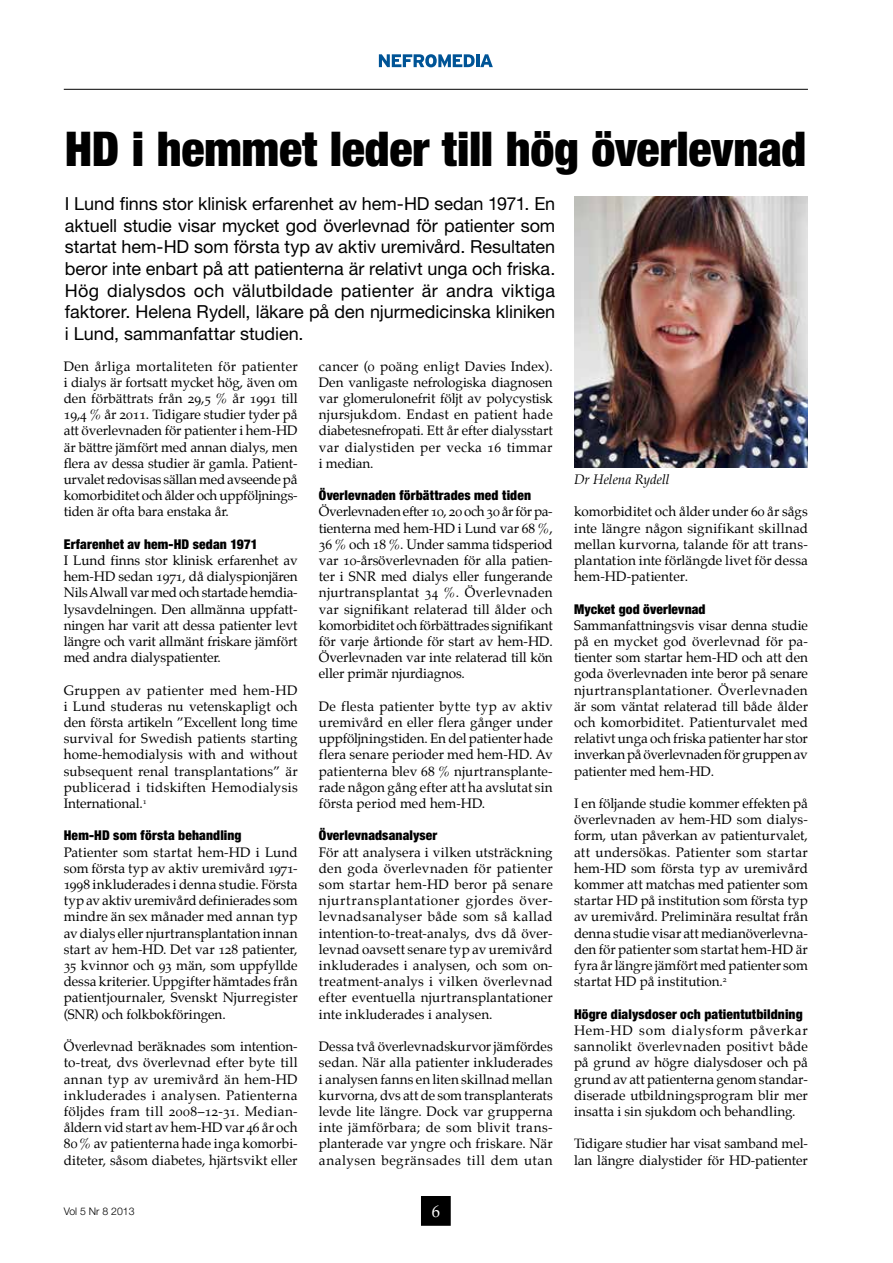
<style>
.page{position:relative;width:893px;height:1263px;background:#fff}
.page>*{position:absolute;margin:0;border:0;box-sizing:border-box;transform-origin:0 0}
.t1{font:900 condensed 48px "Helvetica Neue";letter-spacing:-.005em;color:#000}
.t2{font:18px/21.6px "Helvetica Neue LT";letter-spacing:-.005em;color:#000;text-align:justify}
.t3{font:16.5px "Palatino";color:#fff}
.t4{font:13.5px/16.2px "Palatino";letter-spacing:-.01em;color:#000;text-align:justify}
.t5{font:900 condensed 13.5px "Helvetica Neue";letter-spacing:.01em;color:#000}
.t6{font:italic 13.5px "Palatino";color:#000}
.t7{font:300 10.5px "Helvetica Neue LT";color:#000}
.s1{font-family:"Palatino SC"}
</style>
<div class="page">
<div style="left:422px;top:1197px;width:28px;height:28px;background:#000"></div>
<div style="left:421px;top:1196px;width:30px;height:30px;border:2px solid #000"></div>
<svg style="left:379px;top:54px;width:114px;height:14px"></svg>
<hr style="left:64px;top:89px;width:744px;height:1px;background:#000">
<img style="left:574px;top:197px;width:234px;height:271px">
<h1 class="t1" style="left:65px;top:120px;width:743px">HD i hemmet leder till hög överlevnad</h1>
<p class="t2" style="left:65px;top:193px;width:492px">I Lund finns stor klinisk erfarenhet av hem-HD sedan 1971. En aktuell studie visar mycket god överlevnad för patienter som startat hem-HD som första typ av aktiv uremivård. Resultaten beror inte enbart på att patienterna är relativt unga och friska.<br>Hög dialysdos och välutbildade patienter är andra viktiga faktorer. Helena Rydell, läkare på den njurmedicinska kliniken i Lund, sammanfattar studien.</p>
<p class="t4" style="left:64px;top:359px;width:235px">Den årliga mortaliteten för patienter i dialys är fortsatt mycket hög, även om den förbättrats från <span class="s1">29</span>,<span class="s1">5</span> % år <span class="s1">1991</span> till <span class="s1">19</span>,<span class="s1">4</span> % år <span class="s1">2011</span>. Tidigare studier tyder på att överlevnaden för patienter i hem-HD är bättre jämfört med annan dialys, men flera av dessa studier är gamla. Patient&shy;urvalet redovisas sällan med avseende på komorbiditet och ålder och uppföljnings&shy;tiden är ofta bara enstaka år.</p>
<p class="t5" style="left:64px;top:536px;width:196px">Erfarenhet av hem-HD sedan 1971</p>
<p class="t4" style="left:64px;top:553px;width:235px">I Lund finns stor klinisk erfarenhet av hem-HD sedan <span class="s1">1971</span>, då dialyspionjären Nils Alwall var med och startade hemdia&shy;lysavdelningen. Den allmänna uppfatt&shy;ningen har varit att dessa patienter levt längre och varit allmänt friskare jämfört med andra dialyspatienter.</p>
<p class="t4" style="left:64px;top:683px;width:235px">Gruppen av patienter med hem-HD i Lund studeras nu vetenskapligt och den första artikeln ”Excellent long time survival for Swedish patients starting home-hemodialysis with and without subsequent renal transplantations” är publicerad i tidskiften Hemodialysis International.<sup>1</sup></p>
<p class="t5" style="left:64px;top:827px;width:179px">Hem-HD som första behandling</p>
<p class="t4" style="left:64px;top:845px;width:235px">Patienter som startat hem-HD i Lund som första typ av aktiv uremivård <span class="s1">1971</span>- <span class="s1">1998</span> inkluderades i denna studie. Första typ av aktiv uremivård definierades som mindre än sex månader med annan typ av dialys eller njurtransplantation innan start av hem-HD. Det var <span class="s1">128</span> patienter, <span class="s1">35</span> kvinnor och <span class="s1">93</span> män, som uppfyllde dessa kriterier. Uppgifter hämtades från patientjournaler, Svenskt Njurregister (SNR) och folkbokföringen.</p>
<p class="t4" style="left:64px;top:1039px;width:235px">Överlevnad beräknades som intention&shy;to-treat, dvs överlevnad efter byte till annan typ av uremivård än hem-HD inkluderades i analysen. Patienterna följdes fram till <span class="s1">2008</span>–<span class="s1">12</span>-<span class="s1">31</span>. Median&shy;åldern vid start av hem-HD var <span class="s1">46</span> år och <span class="s1">80</span> % av patienterna hade inga komorbi&shy;diteter, såsom diabetes, hjärtsvikt eller</p>
<p class="t7" style="left:64px;top:1204px;width:72px">Vol 5 Nr 8 2013</p>
<p class="t4" style="left:319px;top:359px;width:235px">cancer (<span class="s1">0</span> poäng enligt Davies Index).<br>Den vanligaste nefrologiska diagnosen var glomerulonefrit följt av polycystisk njursjukdom. Endast en patient hade diabetesnefropati. Ett år efter dialysstart var dialystiden per vecka <span class="s1">16</span> timmar i median.</p>
<p class="t5" style="left:319px;top:487px;width:214px">Överlevnaden förbättrades med tiden</p>
<p class="t4" style="left:319px;top:505px;width:235px">Överlevnaden efter <span class="s1">10</span>, <span class="s1">20</span> och <span class="s1">30</span> år för pa&shy;tienterna med hem-HD i Lund var <span class="s1">68</span> %, <span class="s1">36</span> % och <span class="s1">18</span> %. Under samma tidsperiod var <span class="s1">10</span>-årsöverlevnaden för alla patien&shy;ter i SNR med dialys eller fungerande njurtransplantat <span class="s1">34</span> %. Överlevnaden var signifikant relaterad till ålder och komorbiditet och förbättrades signifikant för varje årtionde för start av hem-HD.<br>Överlevnaden var inte relaterad till kön eller primär njurdiagnos.</p>
<p class="t4" style="left:319px;top:699px;width:235px">De flesta patienter bytte typ av aktiv uremivård en eller flera gånger under uppföljningstiden. En del patienter hade flera senare perioder med hem-HD. Av patienterna blev <span class="s1">68</span> % njurtransplante&shy;rade någon gång efter att ha avslutat sin första period med hem-HD.</p>
<p class="t5" style="left:319px;top:827px;width:120px">Överlevnadsanalyser</p>
<p class="t4" style="left:319px;top:845px;width:235px">För att analysera i vilken utsträckning den goda överlevnaden för patienter som startar hem-HD beror på senare njurtransplantationer gjordes över&shy;levnadsanalyser både som så kallad intention-to-treat-analys, dvs då över&shy;levnad oavsett senare typ av uremivård inkluderades i analysen, och som on&shy;treatment-analys i vilken överlevnad efter eventuella njurtransplantationer inte inkluderades i analysen.</p>
<p class="t4" style="left:319px;top:1039px;width:235px">Dessa två överlevnadskurvor jämfördes sedan. När alla patienter inkluderades i analysen fanns en liten skillnad mellan kurvorna, dvs att de som transplanterats levde lite längre. Dock var grupperna inte jämförbara; de som blivit trans&shy;planterade var yngre och friskare. När analysen begränsades till dem utan</p>
<p class="t3" style="left:432px;top:1201px;width:10px">6</p>
<p class="t6" style="left:574px;top:471px;width:97px">Dr Helena Rydell</p>
<p class="t4" style="left:574px;top:505px;width:235px">komorbiditet och ålder under <span class="s1">60</span> år sågs inte längre någon signifikant skillnad mellan kurvorna, talande för att trans&shy;plantation inte förlängde livet för dessa hem-HD-patienter.</p>
<p class="t5" style="left:574px;top:600px;width:133px">Mycket god överlevnad</p>
<p class="t4" style="left:574px;top:618px;width:235px">Sammanfattningsvis visar denna studie på en mycket god överlevnad för pa&shy;tienter som startar hem-HD och att den goda överlevnaden inte beror på senare njurtransplantationer. Överlevnaden är som väntat relaterad till både ålder och komorbiditet. Patienturvalet med relativt unga och friska patienter har stor inverkan på överlevnaden för gruppen av patienter med hem-HD.</p>
<p class="t4" style="left:574px;top:796px;width:235px">I en följande studie kommer effekten på överlevnaden av hem-HD som dialys&shy;form, utan påverkan av patienturvalet, att undersökas. Patienter som startar hem-HD som första typ av uremivård kommer att matchas med patienter som startar HD på institution som första typ av uremivård. Preliminära resultat från denna studie visar att medianöverlevna&shy;den för patienter som startat hem-HD är fyra år längre jämfört med patienter som startat HD på institution.<sup>2</sup></p>
<p class="t5" style="left:574px;top:1005px;width:230px">Högre dialysdoser och patientutbildning</p>
<p class="t4" style="left:574px;top:1023px;width:235px">Hem-HD som dialysform påverkar sannolikt överlevnaden positivt både på grund av högre dialysdoser och på grund av att patienterna genom standar&shy;diserade utbildningsprogram blir mer insatta i sin sjukdom och behandling.</p>
<p class="t4" style="left:574px;top:1137px;width:235px">Tidigare studier har visat samband mel&shy;lan längre dialystider för HD-patienter</p>
</div>
